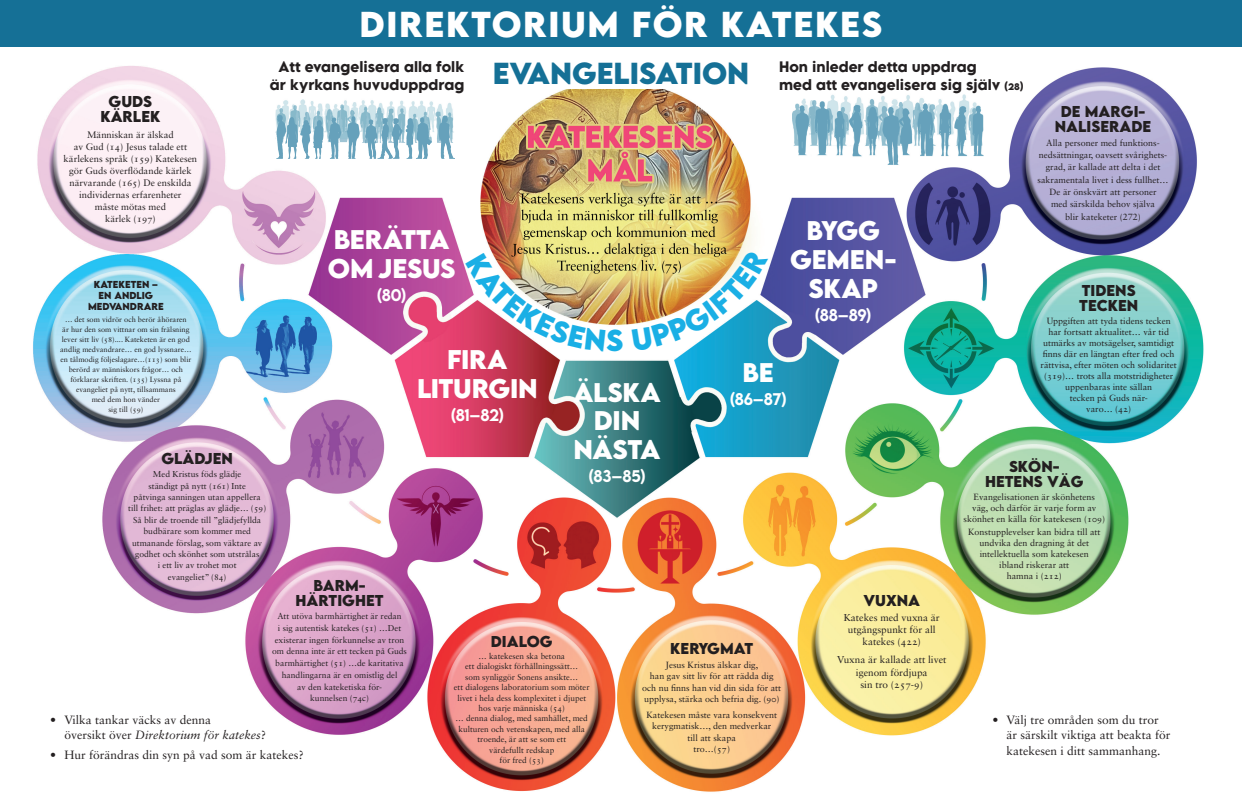
<style>
.page{position:relative;width:1242px;height:808px;background:#fff}
.page>*{position:absolute;margin:0;border:0;box-sizing:border-box;transform-origin:0 0}
.t1{font:700 32px "LEMONMILK Pro";letter-spacing:.05em;color:#fff}
.t2{font:700 27px "LEMONMILK Pro";color:#157096}
.t3{font:700 27px "LEMONMILK Pro";color:#1aafe5}
.t4{font:700 24px/28.8px "LEMONMILK Pro";letter-spacing:-.015em;color:#fff;text-align:center}
.t5{font:500 15px "LEMONMILK Pro";letter-spacing:-.015em;color:#fff}
.t6{font:700 14px/15px "LEMONMILK Pro";color:#231f20;text-align:center}
.t7{font:600 13.5px/18px "LEMONMILK Pro";color:#231f20;text-align:right}
.t8{font:12px/15.5px "Sabon LT Std";color:#231f20}
.t9{font:10px/12.3px "Sabon LT Std";color:#231f20;text-align:center}
.t10{font:9.5px/12px "Sabon LT Std";color:#231f20;text-align:center}
.t11{font:9px/11px "Sabon LT Std";color:#231f20;text-align:center}
.t12{font:700 9px/11px "LEMONMILK Pro";color:#231f20;text-align:center}
.t13{font:8.6px/11.4px "Sabon LT Std";color:#231f20;text-align:center}
.t14{font:8.3px/10.4px "Sabon LT Std";color:#231f20;text-align:center}
.t15{font:7.5px/10px "Sabon LT Std";color:#231f20;text-align:center}
.s1{font-size:10px}
.s2{font-style:italic}
</style>
<div class="page">
<img style="left:0;top:46px;width:1242px;height:746px">
<img style="left:275px;top:94px;width:180px;height:69px">
<img style="left:792px;top:88px;width:191px;height:77px">
<div style="left:0;top:0;width:1242px;height:46px;background:#157096"></div>
<div style="left:485px;top:67px;width:273px;height:22px;background:#fff"></div>
<img style="left:465px;top:252px;width:141px;height:99px">
<svg style="left:631px;top:249px;width:137px;height:102px"></svg>
<h1 class="t1" style="left:359px;top:3px;width:524px">DIREKTORIUM FÖR KATEKES</h1>
<h2 class="t2" style="left:493px;top:55px;width:258px">EVANGELISATION</h2>
<h3 class="t7" style="left:779px;top:58px;width:246px;text-align:left">Hon inleder detta uppdrag<br>med att evangelisera sig själv <span class="s1">(28)</span></h3>
<h3 class="t7" style="left:270px;top:58px;width:196px">Att evangelisera alla folk är kyrkans huvuduppdrag</h3>
<h3 class="t6" style="left:100px;top:94px;width:62px">GUDS<br>KÄRLEK</h3>
<p class="t10" style="left:64px;top:129px;width:135px">Människan är älskad<br>av Gud (14) Jesus talade ett kärlekens språk (159) Katekesen gör Guds överflödande kärlek närvarande (165) De enskilda individernas erfarenheter<br>måste mötas med<br>kärlek (197)</p>
<h3 class="t4" style="left:790px;top:217px;width:108px">BYGG<br>GEMEN-<br>SKAP</h3>
<h3 class="t5" style="left:815px;top:305px;width:58px">(88–89)</h3>
<h3 class="t4" style="left:328px;top:225px;width:129px;text-align:left">BERÄTTA<br>OM JESUS</h3>
<h3 class="t5" style="left:377px;top:285px;width:31px">(80)</h3>
<p class="t12" style="left:88px;top:279px;width:77px">KATEKETEN –<br>EN ANDLIG<br>MEDVANDRARE</p>
<p class="t15" style="left:60px;top:314px;width:133px">… det som vidrör och berör åhöraren<br>är hur den som vittnar om sin frälsning lever sitt liv (58).... Kateketen är en god andlig medvandrare… en god lyssnare… en tålmodig följeslagare…(113) som blir berörd av människors frågor… och förklarar skriften. (135) Lyssna på evangeliet på nytt, tillsammans<br>med dem hon vänder<br>sig till (59)</p>
<h3 class="t6" style="left:161px;top:451px;width:73px">GLÄDJEN</h3>
<p class="t13" style="left:128px;top:468px;width:140px">Med Kristus föds glädje<br>ständigt på nytt (161) Inte<br>påtvinga sanningen utan appellera till frihet: att präglas av glädje… (59)<br>Så blir de troende till ”glädjefyllda budbärare som kommer med utmanande förslag, som väktare av godhet och skönhet som utstrålas<br>i ett liv av trohet mot<br>evangeliet” (84)</p>
<h2 class="t3" style="left:606px;top:322px;width:19px">S</h2>
<h3 class="t4" style="left:417px;top:345px;width:122px">FIRA<br>LITURGIN</h3>
<h3 class="t5" style="left:451px;top:405px;width:54px">(81–82)</h3>
<h3 class="t4" style="left:742px;top:358px;width:33px">BE</h3>
<h3 class="t5" style="left:730px;top:389px;width:58px">(86–87)</h3>
<h3 class="t4" style="left:573px;top:378px;width:89px">ÄLSKA<br>DIN<br>NÄSTA</h3>
<h3 class="t5" style="left:589px;top:466px;width:58px">(83–85)</h3>
<h3 class="t6" style="left:295px;top:578px;width:90px">BARM-<br>HÄRTIGHET</h3>
<p class="t13" style="left:272px;top:610px;width:136px;line-height:11.7px">Att utöva barmhärtighet är redan<br>i sig autentisk katekes (51) …Det existerar ingen förkunnelse av tron om denna inte är ett tecken på Guds barmhärtighet (51) …de karitativa handlingarna är en omistlig del<br>av den kateketiska för-<br>kunnelsen (74c)</p>
<h3 class="t6" style="left:863px;top:593px;width:58px">VUXNA</h3>
<p class="t9" style="left:843px;top:611px;width:98px">Katekes med vuxna är utgångspunkt för all katekes (422)</p>
<p class="t9" style="left:837px;top:654px;width:111px">Vuxna är kallade att livet igenom fördjupa<br>sin tro (257-9)</p>
<h3 class="t6" style="left:491px;top:634px;width:63px">DIALOG</h3>
<p class="t14" style="left:454px;top:651px;width:137px">… katekesen ska betona<br>ett dialogiskt förhållningssätt…<br>som synliggör Sonens ansikte…<br>ett dialogens laboratorium som möter livet i hela dess komplexitet i djupet hos varje människa (54)<br>… denna dialog, med samhället, med kulturen och vetenskapen, med alla troende, är att se som ett<br>värdefullt redskap<br>för fred (53)</p>
<h3 class="t6" style="left:670px;top:641px;width:84px">KERYGMAT</h3>
<p class="t11" style="left:642px;top:659px;width:141px;line-height:11.5px">Jesus Kristus älskar dig,<br>han gav sitt liv för att rädda dig och nu finns han vid din sida för att upplysa, stärka och befria dig. (90)</p>
<p class="t11" style="left:646px;top:709px;width:132px;line-height:11.5px">Katekesen måste vara konsekvent kerygmatisk…, den medverkar till att skapa<br>tro…(57)</p>
<h3 class="t8" style="left:64px;top:711px;width:203px;text-indent:-14px">• Vilka tankar väcks av denna<br>översikt över <span class="s2">Direktorium för katekes</span>?</h3>
<h3 class="t8" style="left:50px;top:746px;width:255px">• Hur förändras din syn på vad som är katekes?</h3>
<h3 class="t6" style="left:1054px;top:104px;width:98px">DE MARGI-<br>NALISERADE</h3>
<p class="t11" style="left:1037px;top:136px;width:133px;line-height:12.3px">Alla personer med funktions&shy;nedsättningar, oavsett svårighets&shy;grad, är kallade att delta i det sakramentala livet i dess fullhet…<br>De är önskvärt att personer<br>med särskilda behov själva<br>blir kateketer (272)</p>
<h3 class="t6" style="left:1079px;top:283px;width:60px;text-align:left">TIDENS<br>TECKEN</h3>
<p class="t11" style="left:1040px;top:315px;width:138px">Uppgiften att tyda tidens tecken har fortsatt aktualitet… vår tid utmärks av motsägelser, samtidigt finns där en längtan efter fred och rättvisa, efter möten och solidaritet (319)… trots alla motstridigheter uppenbaras inte sällan<br>tecken på Guds när-<br>varo… (42)</p>
<h3 class="t6" style="left:985px;top:459px;width:100px">SKÖN-<br>HETENS VÄG</h3>
<p class="t11" style="left:963px;top:492px;width:143px">Evangelisationen är skönhetens<br>väg, och därför är varje form av skönhet en källa för katekesen (109)</p>
<p class="t11" style="left:968px;top:527px;width:134px">Konstupplevelser kan bidra till att undvika den dragning åt det intellektuella som katekesen ibland riskerar att<br>hamna i (212)</p>
<h3 class="t8" style="left:1006px;top:711px;width:166px;text-indent:-14px">• Välj tre områden som du tror är särskilt viktiga att beakta för katekesen i ditt sammanhang.</h3>
</div>
